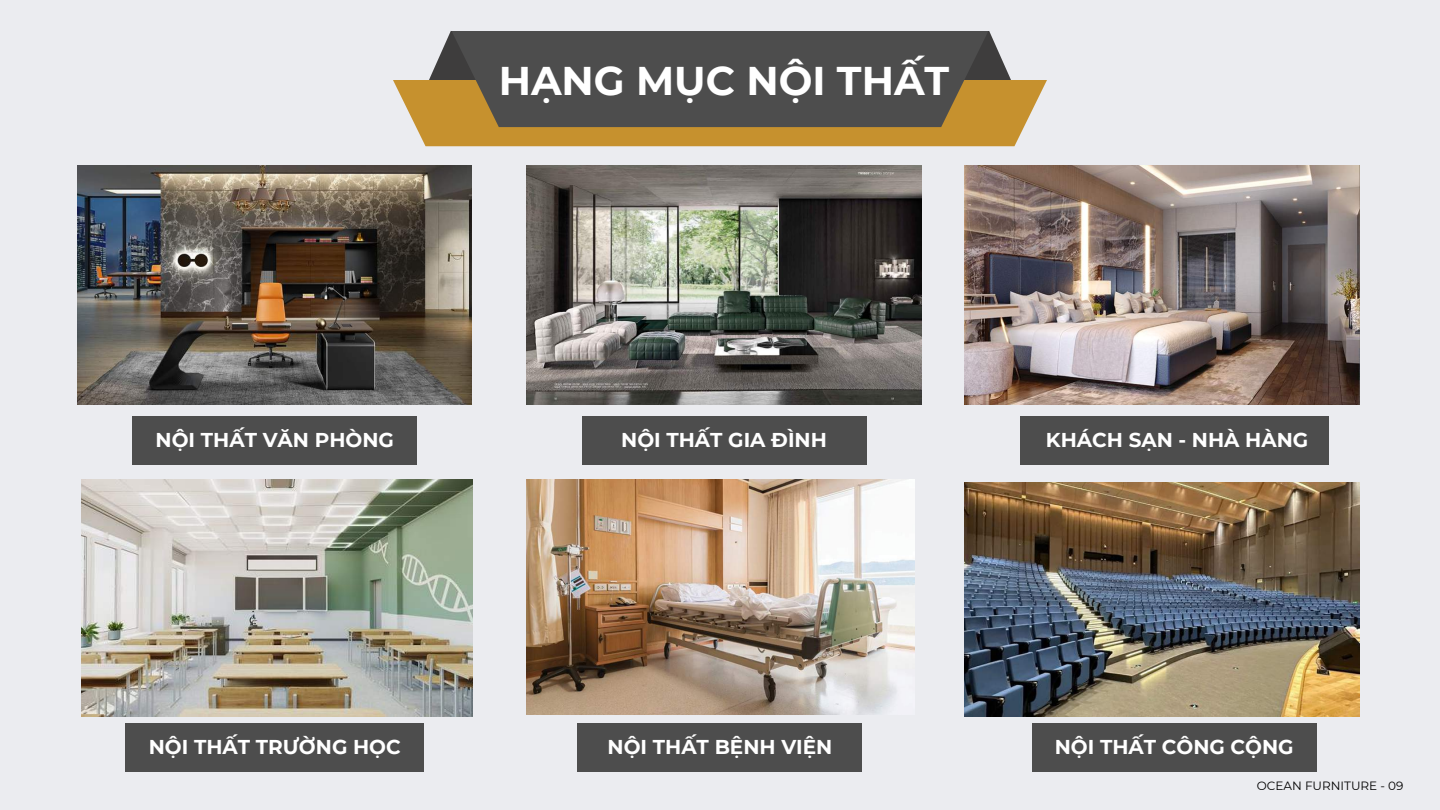
<style>
.page{position:relative;width:1440px;height:810px;background:#ebecf0}
.page>*{position:absolute;margin:0;border:0;box-sizing:border-box;transform-origin:0 0}
.t1{font:700 40px "Montserrat";color:#fff}
.t2{font:700 20px "Montserrat";color:#fff}
.t3{font:12px "Montserrat";color:#000}
</style>
<div class="page">
<svg style="left:393px;top:31px;width:654px;height:115px"></svg>
<svg style="left:452px;top:31px;width:536px;height:96px;background:#54514a"></svg>
<img style="left:77px;top:166px;width:395px;height:239px">
<div style="left:133px;top:416px;width:284px;height:48px;background:#4d4d4d"></div>
<img style="left:81px;top:480px;width:391px;height:237px">
<div style="left:126px;top:723px;width:298px;height:48px;background:#4d4d4d"></div>
<img style="left:527px;top:166px;width:394px;height:239px">
<div style="left:582px;top:416px;width:284px;height:48px;background:#4d4d4d"></div>
<img style="left:527px;top:480px;width:387px;height:235px">
<div style="left:578px;top:723px;width:284px;height:48px;background:#4d4d4d"></div>
<img style="left:965px;top:166px;width:394px;height:239px">
<div style="left:1020px;top:416px;width:308px;height:48px;background:#4d4d4d"></div>
<img style="left:965px;top:482px;width:394px;height:235px">
<div style="left:1032px;top:723px;width:284px;height:48px;background:#4d4d4d"></div>
<h1 class="t1" style="left:499px;top:56px;width:452px">HẠNG MỤC NỘI THẤT</h1>
<p class="t2" style="left:156px;top:428px;width:240px">NỘI THẤT VĂN PHÒNG</p>
<p class="t2" style="left:149px;top:734px;width:253px">NỘI THẤT TRƯỜNG HỌC</p>
<p class="t2" style="left:621px;top:428px;width:207px">NỘI THẤT GIA ĐÌNH</p>
<p class="t2" style="left:608px;top:734px;width:226px">NỘI THẤT BỆNH VIỆN</p>
<p class="t2" style="left:1046px;top:428px;width:264px">KHÁCH SẠN - NHÀ HÀNG</p>
<p class="t2" style="left:1055px;top:734px;width:240px">NỘI THẤT CÔNG CỘNG</p>
<p class="t3" style="left:1257px;top:778px;width:148px">OCEAN FURNITURE - 09</p>
</div>
